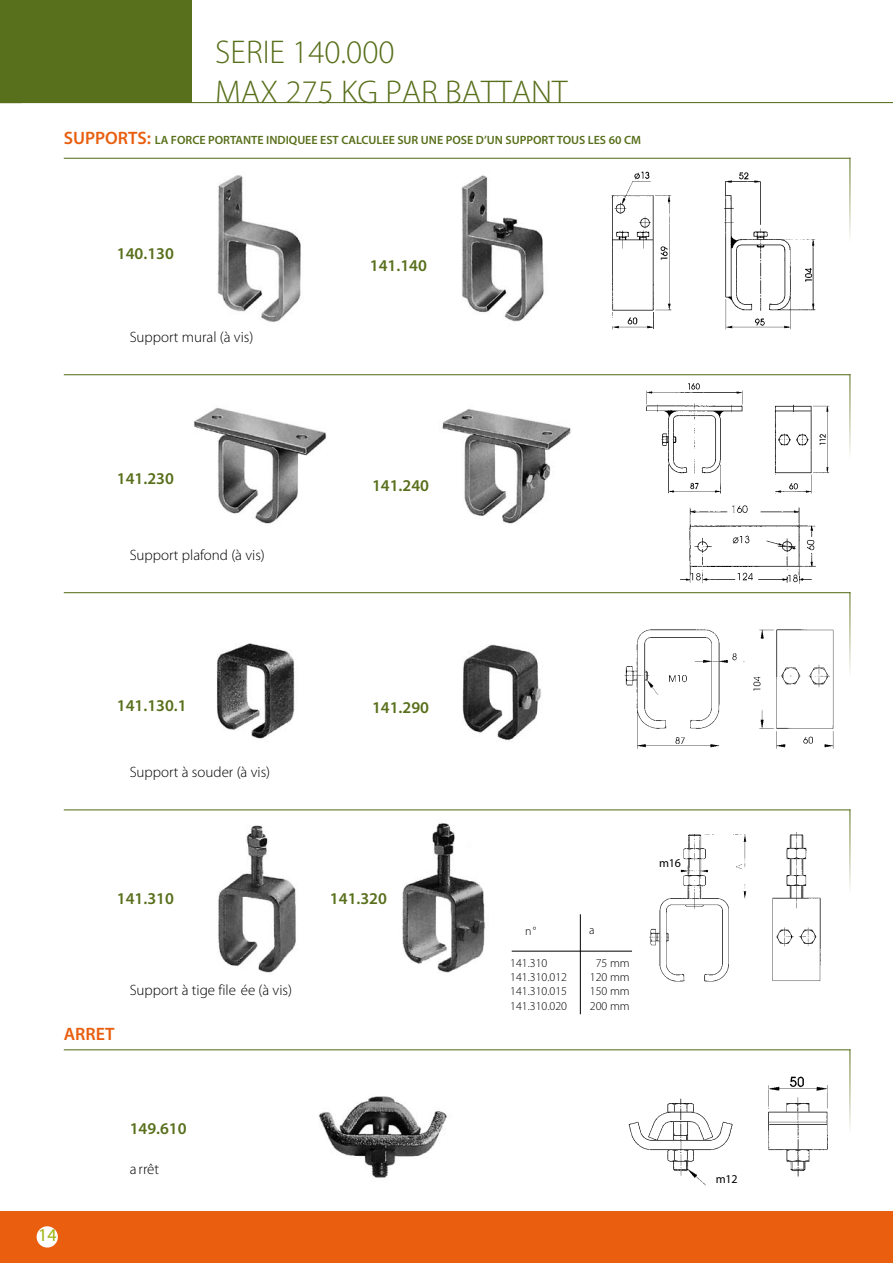
<style>
.page{position:relative;width:893px;height:1263px;background:#fff}
.page>*{position:absolute;margin:0;border:0;box-sizing:border-box;transform-origin:0 0}
.t1{font:300 33px/39.6px "Myriad Pro";color:#586f1b}
.t2{font:600 18px "Myriad Pro";color:#e95e0f}
.t3{font:18px "Myriad Pro";color:#a0b20f}
.t4{font:600 16.5px "Myriad Pro";color:#586f1b}
.t5{font:300 15px "Myriad Pro";color:#000}
.t6{font:600 12px "Myriad Pro";color:#586f1b}
.t7{font:300 12px/14.4px "Myriad Pro";color:#000}
.t8{font:12px "Myriad Pro";letter-spacing:.15em;color:#000}
.s1{font-size:18px;color:#e95e0f}
</style>
<div class="page">
<img style="left:318px;top:1096px;width:129px;height:82px">
<img style="left:217px;top:175px;width:84px;height:147px">
<img style="left:218px;top:825px;width:78px;height:148px">
<img style="left:217px;top:643px;width:78px;height:96px">
<img style="left:194px;top:407px;width:133px;height:117px">
<img style="left:461px;top:175px;width:83px;height:147px">
<img style="left:402px;top:823px;width:116px;height:150px">
<img style="left:462px;top:644px;width:79px;height:97px">
<img style="left:442px;top:408px;width:129px;height:116px">
<hr style="left:64px;top:158px;width:786px;height:1px;background:#586f1b">
<hr style="left:849px;top:158px;width:1px;height:85px;background:#fff">
<hr style="left:64px;top:1049px;width:786px;height:1px;background:#586f1b">
<hr style="left:849px;top:1049px;width:1px;height:85px;background:#fff">
<img style="left:611px;top:171px;width:205px;height:159px">
<img style="left:628px;top:1076px;width:200px;height:110px">
<hr style="left:64px;top:592px;width:786px;height:1px;background:#586f1b">
<hr style="left:849px;top:592px;width:1px;height:85px;background:#fff">
<img style="left:624px;top:629px;width:210px;height:120px">
<hr style="left:64px;top:809px;width:786px;height:1px;background:#586f1b">
<hr style="left:849px;top:809px;width:1px;height:85px;background:#fff">
<img style="left:649px;top:832px;width:172px;height:150px">
<hr style="left:512px;top:951px;width:120px;height:1px;background:#000">
<hr style="left:580px;top:914px;width:1px;height:100px;background:#000">
<hr style="left:64px;top:374px;width:786px;height:1px;background:#586f1b">
<img style="left:680px;top:505px;width:136px;height:78px">
<img style="left:646px;top:383px;width:184px;height:111px">
<div style="left:0;top:0;width:191px;height:103px;background:#586f1b"></div>
<div style="left:0;top:1212px;width:893px;height:51px;background:#e95e0f"></div>
<div style="left:37px;top:1226px;width:21px;height:21px;background:#fff;border-radius:50%"></div>
<hr style="left:0;top:102px;width:893px;height:1px;background:#586f1b">
<h1 class="t1" style="left:215px;top:33px;width:354px">SERIE 140.000<br>MAX 275 KG PAR BATTANT</h1>
<p class="t6" style="left:64px;top:132px;width:577px"><span class="s1">SUPPORTS:</span> LA FORCE PORTANTE INDIQUEE EST CALCULEE SUR UNE POSE D’UN SUPPORT TOUS LES 60 CM</p>
<p class="t4" style="left:117px;top:243px;width:58px">140.130</p>
<p class="t5" style="left:130px;top:329px;width:125px">Support mural (à vis)</p>
<p class="t4" style="left:117px;top:468px;width:58px">141.230</p>
<p class="t5" style="left:130px;top:547px;width:137px">Support plafond (à vis)</p>
<p class="t4" style="left:370px;top:255px;width:58px">141.140</p>
<p class="t4" style="left:372px;top:475px;width:58px">141.240</p>
<p class="t4" style="left:117px;top:695px;width:71px">141.130.1</p>
<p class="t4" style="left:372px;top:697px;width:58px">141.290</p>
<p class="t5" style="left:130px;top:764px;width:142px">Support à souder (à vis)</p>
<p class="t4" style="left:117px;top:888px;width:58px">141.310</p>
<p class="t4" style="left:330px;top:888px;width:58px">141.320</p>
<p class="t2" style="left:64px;top:1022px;width:52px">ARRET</p>
<p class="t5" style="left:130px;top:981px;width:164px">Support à tige file ée (à vis)</p>
<p class="t3" style="left:38px;top:1224px;width:20px">14</p>
<p class="t4" style="left:130px;top:1117px;width:58px">149.610</p>
<p class="t5" style="left:130px;top:1161px;width:31px">A rrêt</p>
<p class="t7" style="left:525px;top:924px;width:13px">N °</p>
<p class="t7" style="left:589px;top:923px;width:6px">A</p>
<p class="t7" style="left:510px;top:955px;width:58px">141.310<br>141.310.012<br>141.310.015<br>141.310.020</p>
<p class="t7" style="left:590px;top:955px;width:41px;text-align:center">75 mm<br>120 mm<br>150 mm<br>200 mm</p>
<p class="t8" style="left:659px;top:856px;width:23px">M16</p>
<p class="t8" style="left:716px;top:1171px;width:23px">M12</p>
</div>
